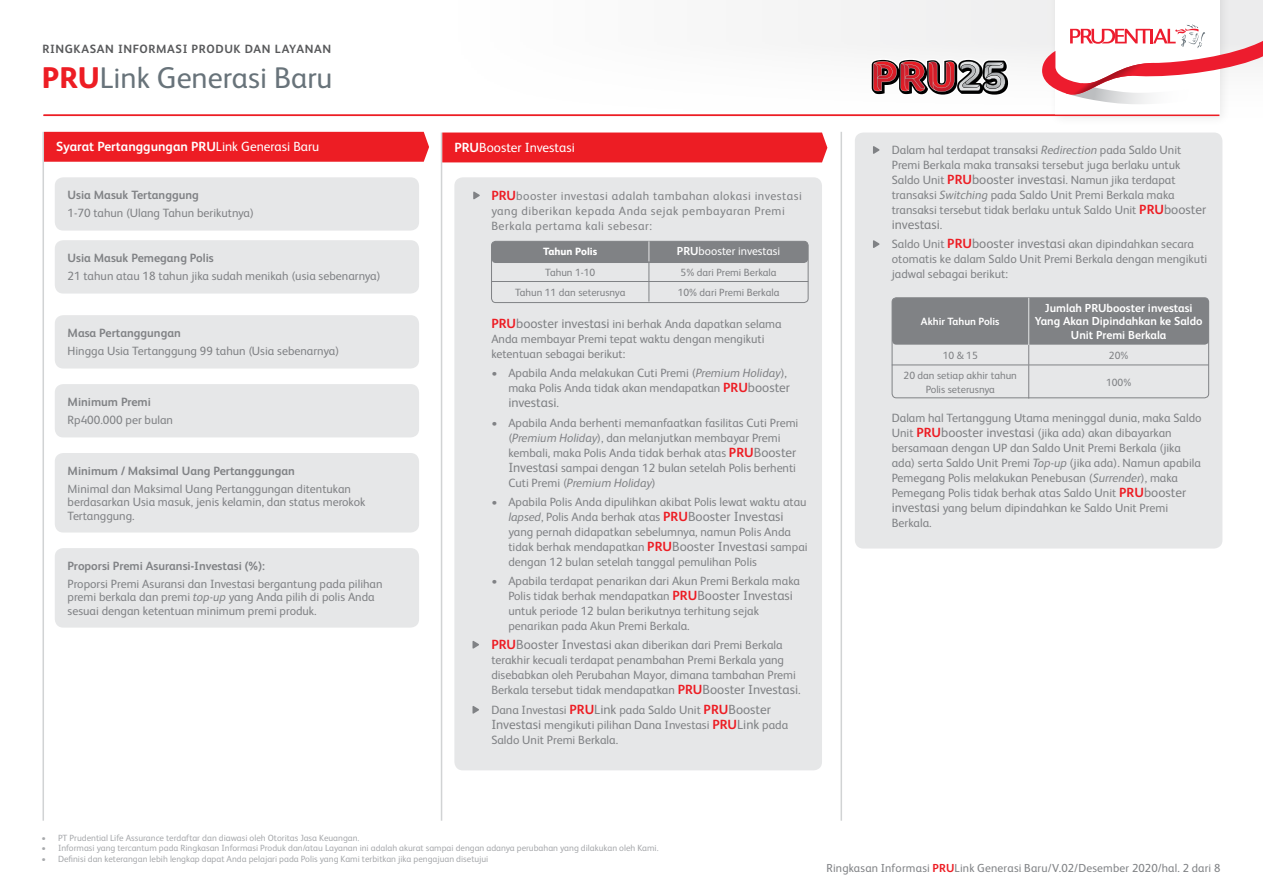
<style>
.page{position:relative;width:1263px;height:893px;background:#fff}
.page>*{position:absolute;margin:0;border:0;box-sizing:border-box;transform-origin:0 0}
.t1{font:30px "FS Albert Pro";color:#68737a}
.t2{font:700 13.35px "FS Albert Pro";color:#fff}
.t3{font:13.35px "FS Albert Pro";color:#808285}
.t4{font:13.35px "FS Albert Pro";color:#fff}
.t5{font:12px/15px "FS Albert Pro";color:#808285}
.t6{font:700 12px "FS Albert Pro";color:#808285}
.t7{font:12px/15px "FS Albert Pro";letter-spacing:.04em;color:#808285}
.t8{font:700 12px "FS Albert Pro";letter-spacing:.05em;color:#58595b}
.t9{font:700 11.7px/13.5px "FS Albert Pro";color:#fff;text-align:center}
.t10{font:11.7px "FS Albert Pro";letter-spacing:.015em;color:#808285}
.t11{font:11.7px "FS Albert Pro";color:#fff}
.t12{font:10.5px/13.5px "FS Albert Pro";color:#808285;text-align:center}
.t13{font:700 10.5px "FS Albert Pro";color:#fff}
.t14{font:800 10.5px "FS Albert Pro";color:#fff}
.t15{font:9px "FS Albert Pro";color:#a7a9ac}
.s1{font-weight:800;color:#ed1d24}
.s2{font-weight:400}
.s3{font-weight:700}
.s4{font-weight:700;font-size:13.35px;color:#ed1d24}
.s5{font-size:13.35px}
.s6{font-style:italic}
.s7{font-size:12px}
.s8{font-weight:700;color:#ed1d24}
</style>
<div class="page">
<hr style="left:43px;top:132px;width:1px;height:689px;background:#d1d3d4">
<hr style="left:840px;top:132px;width:2px;height:689px;background:#d1d3d4">
<div style="left:1048px;top:0;width:183px;height:127px;background:#000;opacity:.08"></div>
<div style="left:1055px;top:0;width:165px;height:116px;background:#fff"></div>
<svg style="left:1042px;top:25px;width:221px;height:79px"></svg>
<hr style="left:44px;top:115px;width:1175px;height:1px;background:#ed1d24">
<svg style="left:871px;top:59px;width:138px;height:36px"></svg>
<div style="left:855px;top:133px;width:367px;height:416px;background:#e6e7e8;border-radius:9px"></div>
<svg style="left:873px;top:146px;width:7px;height:8px"></svg>
<svg style="left:873px;top:240px;width:7px;height:8px"></svg>
<hr style="left:441px;top:133px;width:1px;height:688px;background:#d1d3d4">
<div style="left:44px;top:132px;width:385px;height:30px;background:#ed1d24"></div>
<div style="left:442px;top:133px;width:385px;height:29px;background:#ed1d24"></div>
<div style="left:454px;top:177px;width:368px;height:593px;background:#e6e7e8;border-radius:9px"></div>
<div style="left:491px;top:241px;width:317px;height:62px;border:1px solid #808285;border-radius:4px"></div>
<div style="left:491px;top:241px;width:317px;height:22px;background:#808285;border-radius:4px"></div>
<hr style="left:491px;top:281px;width:158px;height:1px;background:#808285">
<hr style="left:649px;top:281px;width:159px;height:1px;background:#808285">
<svg style="left:649px;top:241px;width:1px;height:61px"></svg>
<svg style="left:473px;top:191px;width:7px;height:9px"></svg>
<svg style="left:472px;top:641px;width:7px;height:8px"></svg>
<svg style="left:472px;top:706px;width:7px;height:8px"></svg>
<div style="left:892px;top:298px;width:317px;height:100px;border:1px solid #808285;border-radius:4px"></div>
<div style="left:892px;top:298px;width:317px;height:47px;background:#808285;border-radius:4px"></div>
<svg style="left:1028px;top:345px;width:1px;height:20px"></svg>
<hr style="left:892px;top:365px;width:137px;height:1px;background:#808285">
<hr style="left:1029px;top:365px;width:179px;height:1px;background:#808285">
<hr style="left:1028px;top:365px;width:1px;height:34px;background:#808285">
<hr style="left:1028px;top:298px;width:1px;height:47px;background:#e6e7e8">
<div style="left:55px;top:453px;width:364px;height:79px;background:#e6e7e8;border-radius:9px"></div>
<div style="left:55px;top:548px;width:364px;height:80px;background:#e6e7e8;border-radius:9px"></div>
<div style="left:55px;top:384px;width:364px;height:53px;background:#e6e7e8;border-radius:9px"></div>
<div style="left:55px;top:315px;width:364px;height:53px;background:#e6e7e8;border-radius:9px"></div>
<div style="left:55px;top:240px;width:364px;height:54px;background:#e6e7e8;border-radius:9px"></div>
<div style="left:55px;top:177px;width:364px;height:54px;background:#e6e7e8;border-radius:9px"></div>
<p class="t8" style="left:42px;top:41px;width:290px">RINGKASAN INFORMASI PRODUK DAN LAYANAN</p>
<h1 class="t1" style="left:42px;top:56px;width:292px"><span class="s1">PRU</span>Link Generasi Baru</h1>
<p class="t2" style="left:56px;top:137px;width:265px">Syarat Pertanggungan PRU<span class="s2">Link Generasi Baru</span></p>
<p class="t4" style="left:454px;top:138px;width:122px"><span class="s3">PRU</span>Booster Investasi</p>
<p class="t7" style="left:491px;top:187px;width:312px"><span class="s4">PRU</span>booster investasi adalah tambahan alokasi investasi yang diberikan kepada Anda sejak pembayaran Premi<br>Berkala pertama kali sebesar:</p>
<p class="t14" style="left:543px;top:244px;width:56px">Tahun Polis</p>
<p class="t11" style="left:677px;top:243px;width:105px"><span class="s3">PRU</span>booster investasi</p>
<p class="t12" style="left:545px;top:264px;width:52px">Tahun 1-10</p>
<p class="t12" style="left:681px;top:264px;width:98px">5% dari Premi Berkala</p>
<p class="t12" style="left:515px;top:284px;width:112px">Tahun 11 dan seterusnya</p>
<p class="t12" style="left:678px;top:284px;width:103px">10% dari Premi Berkala</p>
<p class="t5" style="left:491px;top:316px;width:292px"><span class="s4">PRU</span><span class="s5">booster investasi</span> ini berhak Anda dapatkan selama<br>Anda membayar Premi tepat waktu dengan mengikuti ketentuan sebagai berikut:</p>
<p class="t5" style="left:491px;top:365px;width:300px;text-align:right">• Apabila Anda melakukan Cuti Premi (<span class="s6">Premium Holiday</span>), maka Polis Anda tidak akan mendapatkan <span class="s4">PRU</span><span class="s5">booster</span></p>
<p class="t3" style="left:508px;top:393px;width:52px">investasi<span class="s7">.</span></p>
<p class="t5" style="left:508px;top:414px;width:292px;text-indent:-17px">• Apabila Anda berhenti memanfaatkan fasilitas Cuti Premi (<span class="s6">Premium Holiday</span>), dan melanjutkan membayar Premi kembali, maka Polis Anda tidak berhak atas <span class="s4">PRU</span><span class="s5">Booster Investasi</span> sampai dengan 12 bulan setelah Polis berhenti Cuti Premi (<span class="s6">Premium Holiday</span>)</p>
<p class="t5" style="left:508px;top:493px;width:301px;text-indent:-17px">• Apabila Polis Anda dipulihkan akibat Polis lewat waktu atau <span class="s6">lapsed</span>, Polis Anda berhak atas <span class="s4">PRU</span><span class="s5">Booster Investasi </span>yang pernah didapatkan sebelumnya, namun Polis Anda tidak berhak mendapatkan <span class="s4">PRU</span><span class="s5">Booster Investasi</span> sampai dengan 12 bulan setelah tanggal pemulihan Polis</p>
<p class="t5" style="left:508px;top:573px;width:293px;text-indent:-17px">• Apabila terdapat penarikan dari Akun Premi Berkala maka Polis tidak berhak mendapatkan <span class="s4">PRU</span><span class="s5">Booster Investasi </span>untuk periode 12 bulan berikutnya terhitung sejak penarikan pada Akun Premi Berkala.</p>
<p class="t5" style="left:491px;top:637px;width:311px"><span class="s4">PRU</span><span class="s5">Booster Investasi</span> akan diberikan dari Premi Berkala terakhir kecuali terdapat penambahan Premi Berkala yang disebabkan oleh Perubahan Mayor, dimana tambahan Premi Berkala tersebut tidak mendapatkan <span class="s4">PRU</span><span class="s5">Booster Investasi</span>.</p>
<p class="t5" style="left:491px;top:701px;width:298px">Dana Investasi <span class="s4">PRU</span><span class="s5">Link</span> pada Saldo Unit <span class="s4">PRU</span><span class="s5">Booster<br>Investasi</span> mengikuti pilihan Dana Investasi <span class="s4">PRU</span><span class="s5">Link</span> pada<br>Saldo Unit Premi Berkala.</p>
<p class="t6" style="left:68px;top:187px;width:133px">Usia Masuk Tertanggung</p>
<p class="t5" style="left:68px;top:205px;width:188px">1-70 tahun (Ulang Tahun berikutnya)</p>
<p class="t6" style="left:68px;top:250px;width:148px">Usia Masuk Pemegang Polis</p>
<p class="t5" style="left:68px;top:267px;width:315px">21 tahun atau 18 tahun jika sudah menikah (usia sebenarnya)</p>
<p class="t6" style="left:68px;top:325px;width:115px">Masa Pertanggungan</p>
<p class="t5" style="left:68px;top:342px;width:273px">Hingga Usia Tertanggung 99 tahun (Usia sebenarnya)</p>
<p class="t6" style="left:68px;top:393px;width:85px">Minimum Premi</p>
<p class="t5" style="left:68px;top:411px;width:107px">Rp400.000 per bulan</p>
<p class="t6" style="left:68px;top:462px;width:229px">Minimum / Maksimal Uang Pertanggungan</p>
<p class="t5" style="left:68px;top:481px;width:299px;line-height:13.5px">Minimal dan Maksimal Uang Pertanggungan ditentukan berdasarkan Usia masuk, jenis kelamin, dan status merokok<br>Tertanggung.</p>
<p class="t6" style="left:68px;top:557px;width:199px">Proporsi Premi Asuransi-Investasi (%):</p>
<p class="t5" style="left:68px;top:576px;width:317px;line-height:13.5px">Proporsi Premi Asuransi dan Investasi bergantung pada pilihan premi berkala dan premi <span class="s6">top-up</span> yang Anda pilih di polis Anda sesuai dengan ketentuan minimum premi produk.</p>
<p class="t5" style="left:892px;top:142px;width:316px">Dalam hal terdapat transaksi <span class="s6">Redirection</span> pada Saldo Unit Premi Berkala maka transaksi tersebut juga berlaku untuk Saldo Unit <span class="s4">PRU</span><span class="s5">booster investasi</span>. Namun jika terdapat transaksi <span class="s6">Switching</span> pada Saldo Unit Premi Berkala maka transaksi tersebut tidak berlaku untuk Saldo Unit <span class="s4">PRU</span><span class="s5">booster</span></p>
<p class="t3" style="left:892px;top:215px;width:52px">investasi<span class="s7">.</span></p>
<p class="t5" style="left:892px;top:236px;width:317px">Saldo Unit <span class="s4">PRU</span><span class="s5">booster investasi</span> akan dipindahkan secara otomatis ke dalam Saldo Unit Premi Berkala dengan mengikuti jadwal sebagai berikut:</p>
<p class="t13" style="left:921px;top:314px;width:80px">Akhir Tahun Polis</p>
<p class="t9" style="left:1035px;top:300px;width:169px">Jumlah PRUbooster investasi<br>Yang Akan Dipindahkan ke Saldo<br>Unit Premi Berkala</p>
<p class="t12" style="left:943px;top:348px;width:37px">10 &amp; 15</p>
<p class="t12" style="left:1109px;top:348px;width:21px">20%</p>
<p class="t12" style="left:904px;top:368px;width:115px">20 dan setiap akhir tahun<br>Polis seterusnya</p>
<p class="t12" style="left:1106px;top:375px;width:27px">100%</p>
<p class="t5" style="left:892px;top:409px;width:311px">Dalam hal Tertanggung Utama meninggal dunia, maka Saldo Unit <span class="s4">PRU</span><span class="s5">booster investasi</span> (jika ada) akan dibayarkan bersamaan dengan UP dan Saldo Unit Premi Berkala (jika ada) serta Saldo Unit Premi <span class="s6">Top-up</span> (jika ada). Namun apabila Pemegang Polis melakukan Penebusan (<span class="s6">Surrender</span>), maka Pemegang Polis tidak berhak atas Saldo Unit <span class="s4">PRU</span><span class="s5">booster investasi</span> yang belum dipindahkan ke Saldo Unit Premi Berkala.</p>
<p class="t15" style="left:42px;top:831px;width:319px">• PT Prudential Life Assurance terdaftar dan diawasi oleh Otoritas Jasa Keuangan.</p>
<p class="t15" style="left:42px;top:842px;width:618px">• Informasi yang tercantum pada Ringkasan Informasi Produk dan/atau Layanan ini adalah akurat sampai dengan adanya perubahan yang dilakukan oleh Kami.</p>
<p class="t15" style="left:42px;top:852px;width:448px">• Definisi dan keterangan lebih lengkap dapat Anda pelajari pada Polis yang Kami terbitkan jika pengajuan disetujui</p>
<p class="t10" style="left:826px;top:860px;width:395px">Ringkasan Informasi <span class="s8">PRU</span>Link Generasi Baru/V.02/Desember 2020/hal. 2 dari 8</p>
</div>
